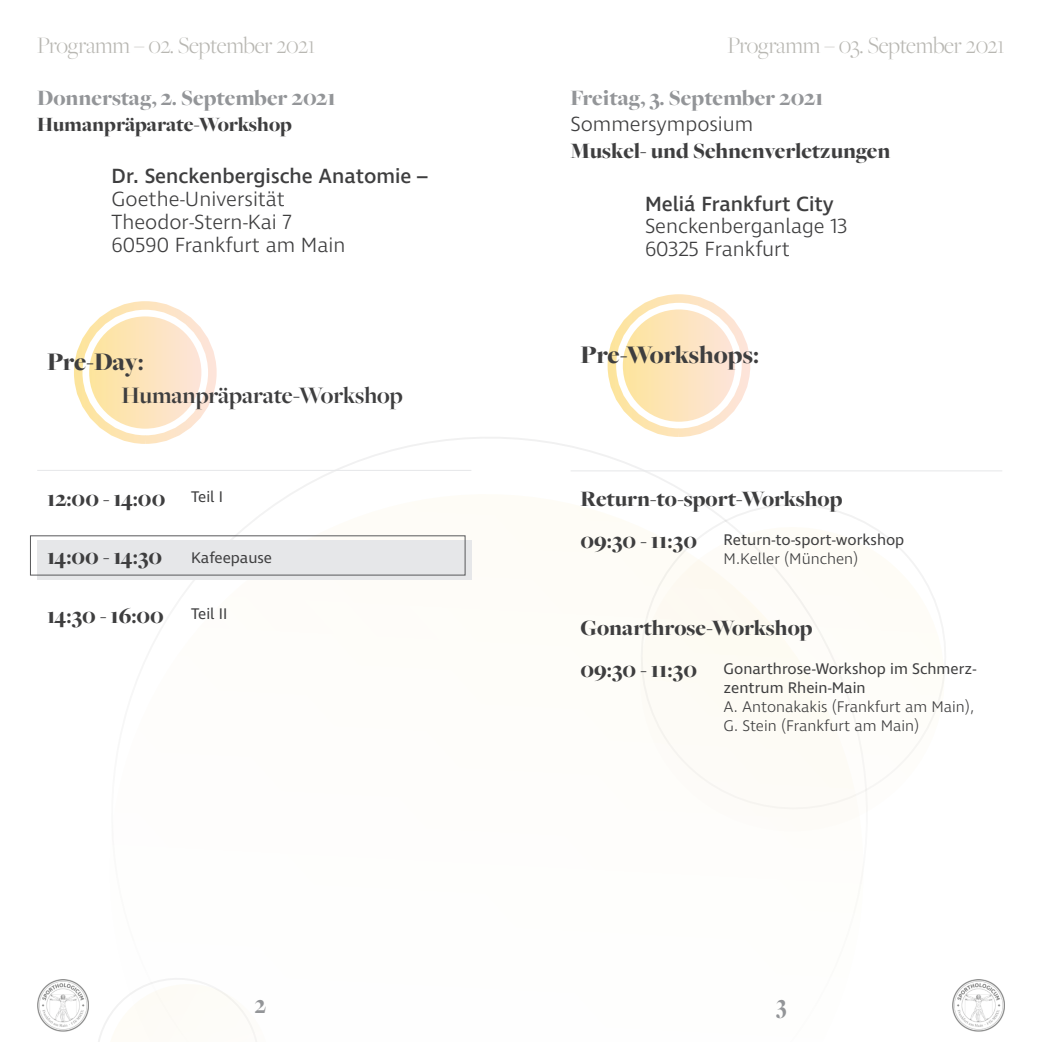
<style>
.page{position:relative;width:1042px;height:1042px;background:#fff}
.page>*{position:absolute;margin:0;border:0;box-sizing:border-box;transform-origin:0 0}
.t1{font:900 26.43px "Freight Big Pro";color:#939598;scale:.86 1}
.Tabelle{font:900 26.25px "Freight Big Pro";letter-spacing:-.015em;color:#3e3e3f}
.t2{font:300 24.5px "Freight Big Pro";letter-spacing:-.01em;color:#b8b7b2}
.Tabelle-2{font:700 24.5px "Freight Big Pro";color:#3e3e3f}
.Tabelle-3{font:900 22.75px "Freight Big Pro";color:#3e3e3f}
.Headline{font:900 22.75px "Freight Big Pro";color:#939598}
.Headline-2{font:900 22.75px "Freight Big Pro";color:#3e3e3f}
.Tabelle-4{font:300 21px/22.8px "Ingra";color:#3e3e3f}
.Headline-3{font:900 21px "Freight Big Pro";color:#3e3e3f}
.Headline-4{font:300 21px "Ingra";color:#3e3e3f}
.Tabelle-5{font:15.75px/18.9px "Ingra";color:#3e3e3f}
.Tabelle-6{font:300 15.75px/18.9px "Ingra";color:#3e3e3f}
.s1{font-weight:500}
.s2{font-weight:300}
</style>
<div class="page">
<svg style="left:76px;top:392px;width:669px;height:201px"></svg>
<svg style="left:622px;top:485px;width:323px;height:327px"></svg>
<svg style="left:98px;top:978px;width:159px;height:64px"></svg>
<img style="left:37px;top:979px;width:52px;height:53px">
<img style="left:953px;top:979px;width:51px;height:53px">
<div style="left:74px;top:301px;width:143px;height:143px;border:9px solid #fff;border-radius:50%"></div>
<div style="left:89px;top:316px;width:112px;height:113px;background:linear-gradient(to right,#fde59e,#fde4d9);border-radius:50%"></div>
<div style="left:607px;top:294px;width:143px;height:143px;border:9px solid #fff;border-radius:50%"></div>
<div style="left:623px;top:309px;width:112px;height:113px;background:linear-gradient(to right,#fde49d,#fde4d9);border-radius:50%"></div>
<div style="left:37px;top:540px;width:434px;height:40px;background:#e6e7e9"></div>
<div style="left:30px;top:535px;width:435px;height:40px;border:1px solid #57585a"></div>
<hr style="left:37px;top:470px;width:139px;height:1px;background:#e6e7e9">
<hr style="left:176px;top:470px;width:295px;height:1px;background:#e6e7e9">
<hr style="left:570px;top:470px;width:139px;height:1px;background:#e6e7e9">
<hr style="left:709px;top:470px;width:293px;height:1px;background:#e6e7e9">
<p class="t2" style="left:37px;top:29px;width:279px">Programm – 02. September 2021</p>
<p class="t2" style="left:727px;top:29px;width:279px">Programm – 03. September 2021</p>
<p class="Headline" style="left:37px;top:83px;width:300px">Donnerstag, 2. September 2021</p>
<p class="Headline-3" style="left:37px;top:110px;width:256px">Humanpräparate-Workshop</p>
<p class="Tabelle-4" style="left:112px;top:166px;width:318px"><span class="s1">Dr. Senckenbergische Anatomie –<br></span>Goethe-Universität<br>Theodor-Stern-Kai 7<br>60590 Frankfurt am Main</p>
<p class="Tabelle" style="left:47px;top:345px;width:98px">Pre-Day:</p>
<p class="Tabelle-2" style="left:122px;top:379px;width:283px">Humanpräparate-Workshop</p>
<p class="Tabelle-3" style="left:47px;top:483px;width:120px">12:00 - 14:00</p>
<p class="Tabelle-5" style="left:191px;top:488px;width:34px">Teil I</p>
<p class="Tabelle-3" style="left:47px;top:542px;width:117px">14:00 - 14:30</p>
<p class="Tabelle-5" style="left:191px;top:548px;width:83px">Kafeepause</p>
<p class="Tabelle-3" style="left:47px;top:600px;width:118px">14:30 - 16:00</p>
<p class="Tabelle-5" style="left:191px;top:605px;width:38px">Teil II</p>
<p class="Headline" style="left:570px;top:83px;width:254px">Freitag, 3. September 2021</p>
<p class="Headline-4" style="left:570px;top:110px;width:184px">Sommersymposium</p>
<p class="Headline-2" style="left:570px;top:136px;width:321px">Muskel- und Sehnenverletzungen</p>
<p class="Tabelle-4" style="left:645px;top:193px;width:204px"><span class="s1">Meliá Frankfurt City<br></span>Senckenberganlage 13<br>60325 Frankfurt</p>
<p class="Tabelle" style="left:580px;top:338px;width:180px">Pre-Workshops:</p>
<p class="Tabelle-3" style="left:580px;top:484px;width:263px">Return-to-sport-Workshop</p>
<p class="Tabelle-3" style="left:580px;top:526px;width:118px">09:30 - 11:30</p>
<p class="Tabelle-5" style="left:723px;top:531px;width:182px">Return-to-sport-workshop<br><span class="s2">M.Keller (München)</span></p>
<p class="Tabelle-3" style="left:580px;top:613px;width:234px">Gonarthrose-Workshop</p>
<p class="Tabelle-3" style="left:580px;top:655px;width:118px">09:30 - 11:30</p>
<p class="Tabelle-5" style="left:723px;top:660px;width:254px">Gonarthrose-Workshop im Schmerz&shy;zentrum Rhein-Main</p>
<p class="Tabelle-6" style="left:723px;top:698px;width:252px">A. Antonakakis (Frankfurt am Main),<br>G. Stein (Frankfurt am Main)</p>
<p class="t1" style="left:255px;top:987px;width:15px">2</p>
<p class="t1" style="left:776px;top:987px;width:14px">3</p>
</div>
